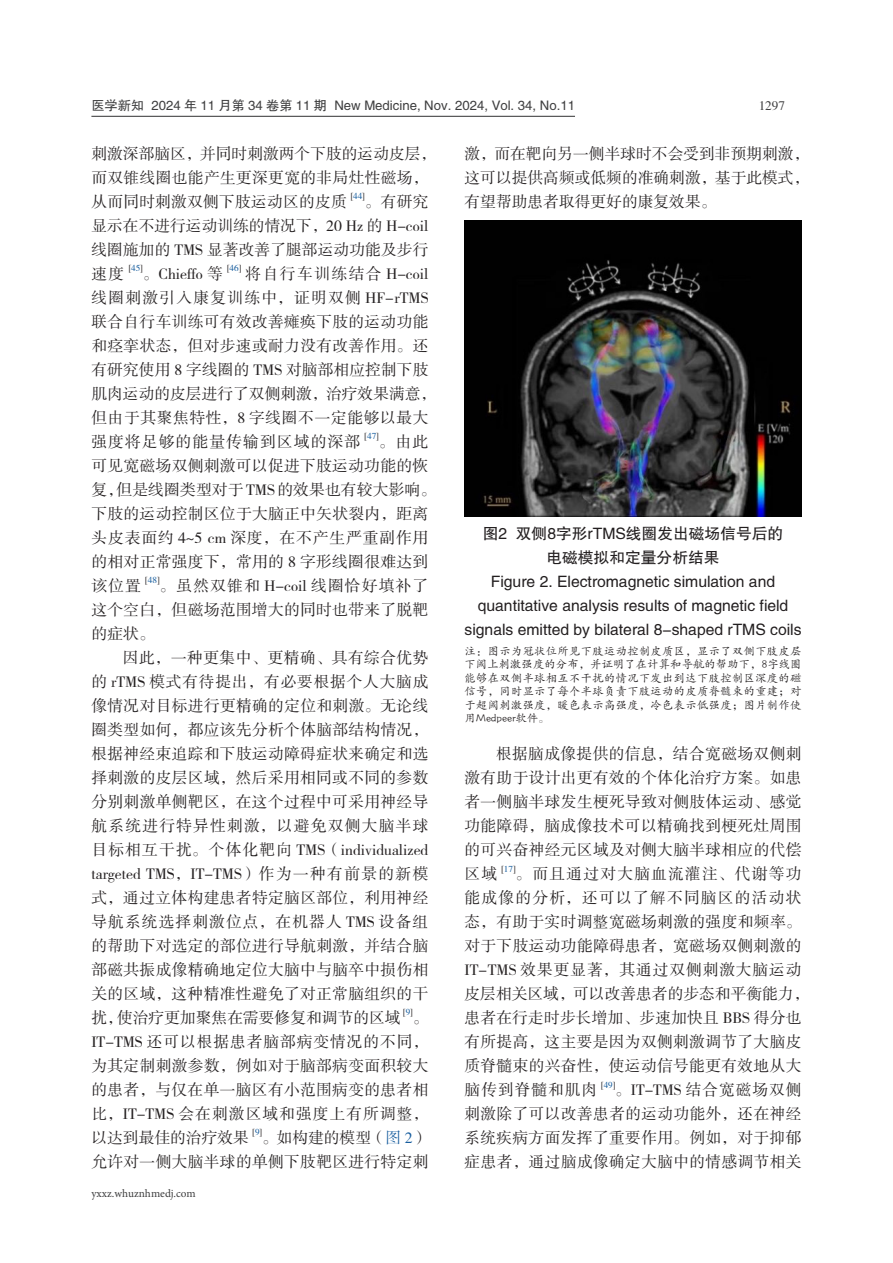
<style>
.page{position:relative;width:893px;height:1263px;background:#fff}
.page>*{position:absolute;margin:0;border:0;box-sizing:border-box;transform-origin:0 0}
._11_正文{font:15.75px/24px "FZSSK GBK1 0";letter-spacing:.02em;color:#231f20;text-align:justify}
._15_图表名{font:15.75px/24px "FZHTK GBK1 0";color:#231f20;text-align:center}
._11_正文-2{font:15.75px "FZSSK GBK1 0";color:#231f20}
.t1{font:13.2px "FZHTK GBK1 0";color:#3e3e3f}
.t2{font:13.2px "FZSSK GBK1 0";color:#3e3e3f}
._14_图表注释{font:11.25px/13.5px "FZKTK GBK1 0";letter-spacing:.035em;color:#231f20;text-align:justify}
.t3{font:11.25px "Minion Pro";color:#3e3e3f}
._11_正文-3{font:9.15px "FZSSK GBK1 0";color:#231f20}
.s1{color:#175d9e}
</style>
<div class="page">
<hr style="left:91px;top:116px;width:484px;height:1px;background:#3e3e3f">
<img style="left:464px;top:220px;width:337px;height:296px">
<p class="t1" style="left:91px;top:98px;width:485px">医学新知 2024 年 11 月第 34 卷第 11 期 New Medicine, Nov. 2024, Vol. 34, No.11</p>
<p class="t2" style="left:759px;top:98px;width:28px">1297</p>
<p class="_11_正文" style="left:91px;top:142px;width:346px;text-align:left">刺激深部脑区，并同时刺激两个下肢的运动皮层，而双锥线圈也能产生更深更宽的非局灶性磁场，从而同时刺激双侧下肢运动区的皮质</p>
<p class="_11_正文-3" style="left:351px;top:191px;width:16px">[<span class="s1">44</span>]</p>
<p class="_11_正文" style="left:91px;top:190px;width:339px;text-indent:273px">。有研究显示在不进行运动训练的情况下，20 Hz 的 H-coil线圈施加的 TMS 显著改善了腿部运动功能及步行速度</p>
<p class="_11_正文-3" style="left:129px;top:263px;width:16px">[<span class="s1">45</span>]</p>
<p class="_11_正文-2" style="left:143px;top:265px;width:82px">。Chieffo 等</p>
<p class="_11_正文-3" style="left:227px;top:263px;width:16px">[<span class="s1">46</span>]</p>
<p class="_11_正文" style="left:91px;top:262px;width:346px;text-align:left;text-indent:154px">将自行车训练结合 H-coil线圈刺激引入康复训练中，证明双侧 HF-rTMS联合自行车训练可有效改善瘫痪下肢的运动功能和痉挛状态，但对步速或耐力没有改善作用。还有研究使用 8 字线圈的 TMS 对脑部相应控制下肢肌肉运动的皮层进行了双侧刺激，治疗效果满意，但由于其聚焦特性，8 字线圈不一定能够以最大强度将足够的能量传输到区域的深部</p>
<p class="_11_正文-3" style="left:365px;top:431px;width:16px">[<span class="s1">47</span>]</p>
<p class="_11_正文" style="left:91px;top:430px;width:346px;text-align:left;text-indent:287px">。由此可见宽磁场双侧刺激可以促进下肢运动功能的恢复，但是线圈类型对于 TMS 的效果也有较大影响。下肢的运动控制区位于大脑正中矢状裂内，距离头皮表面约 4~5 cm 深度，在不产生严重副作用的相对正常强度下，常用的 8 字形线圈很难达到该位置</p>
<p class="_11_正文-3" style="left:145px;top:575px;width:16px">[<span class="s1">48</span>]</p>
<p class="_11_正文" style="left:91px;top:574px;width:339px;text-indent:68px">。虽然双锥和 H-coil 线圈恰好填补了这个空白，但磁场范围增大的同时也带来了脱靶的症状。</p>
<p class="_11_正文" style="left:91px;top:646px;width:339px;text-indent:32px">因此，一种更集中、更精确、具有综合优势的 rTMS 模式有待提出，有必要根据个人大脑成像情况对目标进行更精确的定位和刺激。无论线圈类型如何，都应该先分析个体脑部结构情况，根据神经束追踪和下肢运动障碍症状来确定和选择刺激的皮层区域，然后采用相同或不同的参数分别刺激单侧靶区，在这个过程中可采用神经导航系统进行特异性刺激，以避免双侧大脑半球目标相互干扰。个体化靶向 TMS（individualized targeted TMS，IT-TMS）作为一种有前景的新模式，通过立体构建患者特定脑区部位，利用神经导航系统选择刺激位点，在机器人 TMS 设备组的帮助下对选定的部位进行导航刺激，并结合脑部磁共振成像精确地定位大脑中与脑卒中损伤相关的区域，这种精准性避免了对正常脑组织的干扰，使治疗更加聚焦在需要修复和调节的区域</p>
<p class="_11_正文-3" style="left:403px;top:1007px;width:11px">[<span class="s1">9</span>]</p>
<p class="_11_正文" style="left:91px;top:1006px;width:339px;text-indent:321px">。IT-TMS 还可以根据患者脑部病变情况的不同，为其定制刺激参数，例如对于脑部病变面积较大的患者，与仅在单一脑区有小范围病变的患者相比，IT-TMS 会在刺激区域和强度上有所调整，以达到最佳的治疗效果</p>
<p class="_11_正文-3" style="left:253px;top:1127px;width:11px">[<span class="s1">9</span>]</p>
<p class="_11_正文" style="left:91px;top:1126px;width:339px;text-align:right">。如构建的模型（<span class="s1">图 2</span>）<br>允许对一侧大脑半球的单侧下肢靶区进行特定刺</p>
<p class="t3" style="left:91px;top:1185px;width:106px">yxxz.whuznhmedj.com</p>
<p class="_11_正文" style="left:464px;top:142px;width:346px">激，而在靶向另一侧半球时不会受到非预期刺激，这可以提供高频或低频的准确刺激，基于此模式，有望帮助患者取得更好的康复效果。</p>
<p class="_15_图表名" style="left:483px;top:521px;width:302px">图2 双侧8字形rTMS线圈发出磁场信号后的</p>
<p class="_15_图表名" style="left:546px;top:545px;width:175px">电磁模拟和定量分析结果</p>
<p class="_15_图表名" style="left:464px;top:569px;width:339px">Figure 2. Electromagnetic simulation and quantitative analysis results of magnetic field signals emitted by bilateral 8-shaped rTMS coils</p>
<p class="_14_图表注释" style="left:464px;top:644px;width:338px">注：图示为冠状位所见下肢运动控制皮质区，显示了双侧下肢皮层下阈上刺激强度的分布，并证明了在计算和导航的帮助下，8字线圈能够在双侧半球相互不干扰的情况下发出到达下肢控制区深度的磁信号，同时显示了每个半球负责下肢运动的皮质脊髓束的重建；对于超阈刺激强度，暖色表示高强度，冷色表示低强度；图片制作使用Medpeer软件。</p>
<p class="_11_正文" style="left:464px;top:742px;width:339px;text-indent:32px">根据脑成像提供的信息，结合宽磁场双侧刺激有助于设计出更有效的个体化治疗方案。如患者一侧脑半球发生梗死导致对侧肢体运动、感觉功能障碍，脑成像技术可以精确找到梗死灶周围的可兴奋神经元区域及对侧大脑半球相应的代偿区域</p>
<p class="_11_正文-3" style="left:501px;top:864px;width:16px">[<span class="s1">17</span>]</p>
<p class="_11_正文" style="left:464px;top:862px;width:346px;text-align:left;text-indent:51px">。而且通过对大脑血流灌注、代谢等功能成像的分析，还可以了解不同脑区的活动状态，有助于实时调整宽磁场刺激的强度和频率。对于下肢运动功能障碍患者，宽磁场双侧刺激的<br>IT-TMS 效果更显著，其通过双侧刺激大脑运动皮层相关区域，可以改善患者的步态和平衡能力，患者在行走时步长增加、步速加快且 BBS 得分也有所提高，这主要是因为双侧刺激调节了大脑皮质脊髓束的兴奋性，使运动信号能更有效地从大脑传到脊髓和肌肉</p>
<p class="_11_正文-3" style="left:601px;top:1080px;width:15px">[<span class="s1">49</span>]</p>
<p class="_11_正文" style="left:464px;top:1078px;width:339px;text-indent:151px">。IT-TMS 结合宽磁场双侧刺激除了可以改善患者的运动功能外，还在神经系统疾病方面发挥了重要作用。例如，对于抑郁症患者，通过脑成像确定大脑中的情感调节相关</p>
</div>
